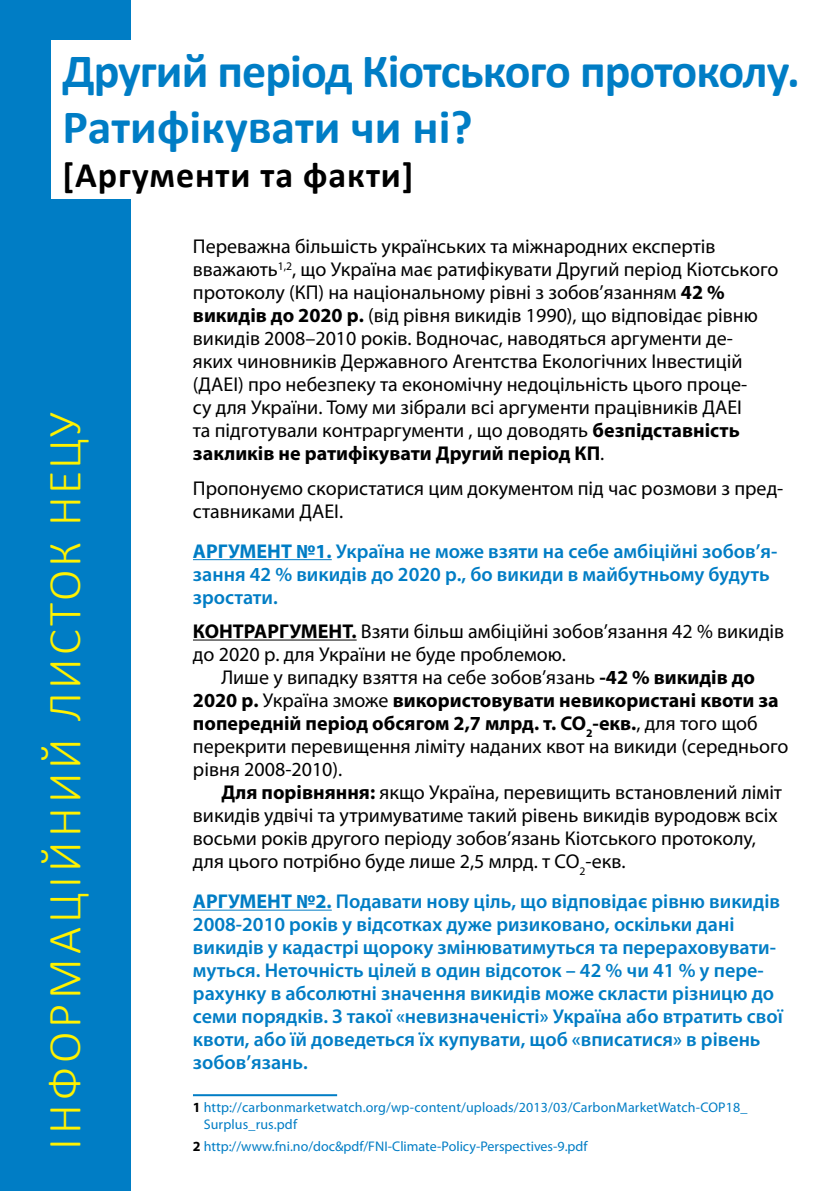
<style>
.page{position:relative;width:840px;height:1191px;background:#fff}
.page>*{position:absolute;margin:0;border:0;box-sizing:border-box;transform-origin:0 0}
.t1{font:700 48px/56px "Calibri";letter-spacing:-.02em;color:#007dc5}
.t2{font:300 48px "Calibri";letter-spacing:.09em;color:#fff200}
.t3{font:700 36px "Calibri";letter-spacing:.025em;color:#000}
.t4{font:20px/23px "Myriad Pro";color:#000}
.t5{font:600 20px/23px "Myriad Pro";color:#007dc5}
.t6{font:14px/16.8px "Myriad Pro";letter-spacing:.01em;color:#007dc5}
.s1{font-weight:700}
.s2{font-weight:700;color:#000}
</style>
<div class="page">
<div style="left:0;top:0;width:130px;height:1191px;background:#007dc5"></div>
<div style="left:51px;top:40px;width:771px;height:158px;background:#fff"></div>
<hr style="left:193px;top:559px;width:138px;height:1px;background:#007dc5">
<hr style="left:193px;top:639px;width:163px;height:1px;background:#000">
<hr style="left:193px;top:909px;width:138px;height:1px;background:#007dc5">
<hr style="left:193px;top:1094px;width:144px;height:2px;background:#007dc5">
<h1 class="t1" style="left:62px;top:43px;width:738px">Другий період Кіотського протоколу.<br>Ратифікувати чи ні?</h1>
<h2 class="t3" style="left:62px;top:152px;width:352px">[Аргументи та факти]</h2>
<h1 class="t2" style="left:35px;top:1150px;width:739px;rotate:-90deg">Інформаці йний Листок НЕЦУ</h1>
<p class="t4" style="left:193px;top:235px;width:586px">Переважна більшість українських та міжнародних експертів вважають<sup>1,2</sup>, що Україна має ратифікувати Другий період Кіотського протоколу (КП) на національному рівні з зобов’язанням <span class="s1">42 % викидів до 2020 р.</span> (від рівня викидів 1990), що відповідає рівню викидів 2008–2010 років. Водночас, наводяться аргументи де-<br>яких чиновників Державного Агентства Екологічних Інвестицій (ДАЕІ) про небезпеку та економічну недоцільність цього проце-<br>су для України. Тому ми зібрали всі аргументи працівників ДАЕІ<br>та підготували контраргументи , що доводять <span class="s1">безпідставність закликів не ратифікувати Другий період КП</span>.</p>
<p class="t4" style="left:193px;top:476px;width:591px">Пропонуємо скористатися цим документом під час розмови з пред&shy;ставниками ДАЕІ.</p>
<p class="t5" style="left:193px;top:539px;width:585px"><span class="s1">АРГУМЕНТ №1.</span> Україна не може взяти на себе амбіційні зобов’я&shy;зання 42 % викидів до 2020 р., бо викиди в майбутньому будуть зростати.</p>
<p class="t4" style="left:193px;top:619px;width:592px"><span class="s1">КОНТРАРГУМЕНТ.</span> Взяти більш амбіційні зобов’язання 42 % викидів до 2020 р. для України не буде проблемою.</p>
<p class="t4" style="left:193px;top:665px;width:596px;text-indent:28px">Лише у випадку взяття на себе зобов’язань <span class="s1">-42 % викидів до 2020 р.</span> Україна зможе <span class="s1">використовувати невикористані квоти за попередній період обсягом 2,7 млрд. т. СО</span><sub>2</sub><span class="s1">-екв.</span>, для того щоб перекрити перевищення ліміту наданих квот на викиди (середнього рівня 2008-2010).</p>
<p class="t4" style="left:193px;top:780px;width:590px;text-indent:28px"><span class="s1">Для порівняння:</span> якщо Україна, перевищить встановлений ліміт викидів удвічі та утримуватиме такий рівень викидів вуродовж всіх восьми років другого періоду зобов’язань Кіотського протоколу, для цього потрібно буде лише 2,5 млрд. т СО<sub>2</sub>-екв.</p>
<p class="t5" style="left:193px;top:889px;width:591px"><span class="s1">АРГУМЕНТ №2.</span> Подавати нову ціль, що відповідає рівню викидів 2008-2010 років у відсотках дуже ризиковано, оскільки дані викидів у кадастрі щороку змінюватимуться та перераховувати&shy;муться. Неточність цілей в один відсоток – 42 % чи 41 % у пере&shy;рахунку в абсолютні значення викидів може скласти різницю до семи порядків. З такої «невизначеністі» Україна або втратить свої квоти, або їй доведеться їх купувати, щоб «вписатися» в рівень зобов’язань.</p>
<p class="t6" style="left:203px;top:1098px;width:545px;text-indent:-11px"><span class="s2">1</span> http://carbonmarketwatch.org/wp-content/uploads/2013/03/CarbonMarketWatch-COP18_<br>Surplus_rus.pdf</p>
<p class="t6" style="left:193px;top:1138px;width:396px"><span class="s2">2</span> http://www.fni.no/doc&amp;pdf/FNI-Climate-Policy-Perspectives-9.pdf</p>
</div>
